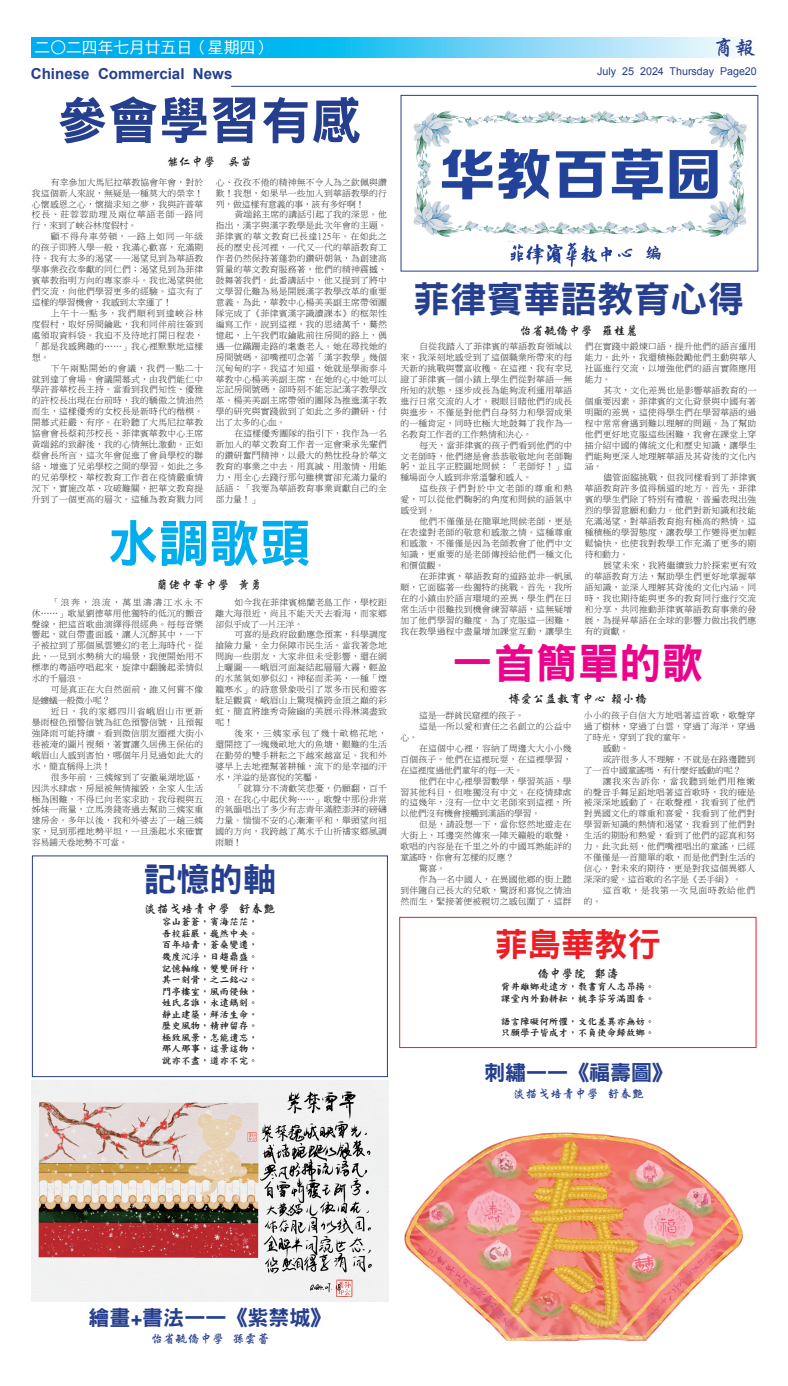
<style>
.page{position:relative;width:788px;height:1386px;background:#fff}
.page>*{position:absolute;margin:0;border:0;box-sizing:border-box;transform-origin:0 0}
.t1{font:50.75px "DF Hei Std W9";color:#253f8e}
.t2{font:50.75px "DF Hei Std W9";color:#00aeef}
.t3{font:42px "DF Hei Std W9";color:#ed028c}
.t4{font:36.75px "DF Hei Std W9";color:#253f8e}
.t5{font:33.25px "DF Hei Std W9";color:#ee1d23}
.t6{font:33.25px "DF Hei Std W9";color:#253f8e}
.t7{font:21.26px "DF Xing Kai Std W5";color:#253f8e}
.t8{font:21px "DF Hei Std W9";color:#253f8e}
.t9{font:15.75px "DF Hei Std W5";color:#fff}
.t10{font:700 15.14px "Arial";color:#253f8e}
.t11{font:12.25px "DF Xing Kai Std W5";color:#231f20}
.t12{font:12.25px "DF Xing Kai Std W5";color:#253f8e}
.t13{font:10.76px "Arial";color:#253f8e}
.t14{font:9.62px/11.5px "DF Kai Shu Std W9";color:#231f20}
.t15{font:8.75px/10.9px "P Ming Li U";letter-spacing:.03em;color:#231f20;text-align:justify}
.t16{font:8.75px "P Ming Li U";color:#231f20}
.t17{font:8.75px "P Ming Li U";letter-spacing:.095em;color:#231f20}
</style>
<div class="page">
<hr style="left:231px;top:86px;width:525px;height:1px;background:#253f8e">
<svg style="left:32px;top:37px;width:681px;height:21px;background:#47c6f3"></svg>
<svg style="left:713px;top:37px;width:29px;height:21px"></svg>
<img style="left:31px;top:1081px;width:357px;height:220px">
<img style="left:404px;top:1132px;width:340px;height:208px">
<div style="left:32px;top:856px;width:355px;height:221px;border:1px solid #253f8e"></div>
<div style="left:399px;top:917px;width:357px;height:131px;border:1px solid #ee1d23"></div>
<img style="left:413px;top:110px;width:334px;height:157px">
<div style="left:401px;top:95px;width:357px;height:176px;border:1px solid #253f8e"></div>
<h3 class="t9" style="left:35px;top:39px;width:238px">二○二四年七月廿五日（星期四）</h3>
<h3 class="t7" style="left:713px;top:36px;width:44px">商報</h3>
<h3 class="t10" style="left:31px;top:63px;width:203px">Chinese Commercial News</h3>
<p class="t13" style="left:597px;top:64px;width:161px">July 25 2024 Thursday Page20</p>
<h1 class="t1" style="left:57px;top:93px;width:306px">參會學習有感</h1>
<h3 class="t11" style="left:167px;top:155px;width:87px">能仁中學 吳苗</h3>
<p class="t15" style="left:32px;top:177px;width:173px;text-indent:19px">有幸參加大馬尼拉華教協會年會，對於我這個新人來說，無疑是一種莫大的榮幸！心懷感恩之心，懷揣求知之夢，我與許普華校長、莊蓉蓉助理及兩位華語老師一路同行，來到了峽谷林度假村。</p>
<p class="t15" style="left:32px;top:231px;width:173px;text-indent:19px">顧不得舟車勞頓，一路上如同一年級的孩子即將入學一般，我滿心歡喜，充滿期待。我有太多的渴望——渴望見到為華語教學事業孜孜奉獻的同仁們；渴望見到為菲律賓華教指明方向的專家泰斗。我也渴望與他們交流，向他們學習更多的經驗。這次有了這樣的學習機會，我感到太幸運了！</p>
<p class="t15" style="left:32px;top:308px;width:173px;text-indent:19px">上午十一點多，我們順利到達峽谷林度假村，取好房間鑰匙，我和同伴前往簽到處領取資料袋。我迫不及待地打開日程表，「都是我感興趣的……」我心裡默默地這樣想。</p>
<p class="t15" style="left:32px;top:362px;width:173px;text-indent:19px">下午兩點開始的會議，我們一點二十就到達了會場。會議開幕式，由我們能仁中學許普華校長主持。當看到我們知性、優雅的許校長出現在台前時，我的驕傲之情油然而生，這樣優秀的女校長是新時代的楷模。開幕式莊嚴、有序。在聆聽了大馬尼拉華教協會會長蔡莉莎校長、菲律賓華教中心主席黃端銘的致辭後，我的心情無比激動。正如蔡會長所言，這次年會促進了會員學校的聯絡、增進了兄弟學校之間的學習。如此之多的兄弟學校、華校教育工作者在疫情嚴重情況下，實施改革、攻破難關，把華文教育提升到了一個更高的層次。這種為教育戮力同</p>
<p class="t15" style="left:216px;top:177px;width:173px">心、孜孜不倦的精神無不令人為之欽佩與讚歎！我想，如果早一些加入到華語教學的行列，做這樣有意義的事，該有多好啊！</p>
<p class="t15" style="left:216px;top:209px;width:173px;text-indent:19px">黃端銘主席的講話引起了我的深思。他指出，漢字與漢字教學是此次年會的主題。菲律賓的華文教育已長達125年。在如此之長的歷史長河裡，一代又一代的華語教育工作者仍然保持著蓬勃的鑽研朝氣，為創建高質量的華文教育服務著，他們的精神震撼、鼓舞著我們。此番講話中，他又提到了將中文學習化難為易是開展漢字教學改革的重要意義。為此，華教中心楊美美副主席帶領團隊完成了《菲律賓漢字識讀課本》的框架性編寫工作。說到這裡，我的思緒萬千，驀然憶起，上午我們取鑰匙前往房間的路上，偶遇一位蹣跚走路的耄耋老人。她在尋找她的房間號碼，卻嘴裡叨念著「漢字教學」幾個沉甸甸的字。我這才知道，她就是學術泰斗華教中心楊美美副主席，在她的心中她可以忘記房間號碼，卻時刻不能忘記漢字教學改革。楊美美副主席帶領的團隊為推進漢字教學的研究與實踐做到了如此之多的鑽研、付出了太多的心血。</p>
<p class="t15" style="left:216px;top:428px;width:173px;text-indent:19px">在這樣優秀團隊的指引下，我作為一名新加入的華文教育工作者一定會秉承先輩們的鑽研奮鬥精神，以最大的熱忱投身於華文教育的事業之中去。用真誠、用激情、用能力、用全心去踐行那句雖樸實卻充滿力量的話語：「我要為華語教育事業貢獻自己的全部力量！」</p>
<h1 class="t2" style="left:108px;top:516px;width:204px">水調歌頭</h1>
<h3 class="t11" style="left:156px;top:578px;width:108px">蘭佬中華中學 黃勇</h3>
<p class="t15" style="left:32px;top:597px;width:173px;text-indent:19px">「浪奔，浪流，萬里濤濤江水永不休……」歌星劉德華用他獨特的低沉的顫音聲線，把這首歌曲演繹得很經典。每每音樂響起，就自帶畫面感，讓人沉醉其中，一下子被拉到了那個風雲變幻的老上海時代。從此，一見到水勢稍大的場景，我便開始用不標準的粵語哼唱起來，旋律中翻騰起柔情似水的千層浪。</p>
<p class="t15" style="left:32px;top:684px;width:173px;text-indent:19px">可是真正在大自然面前，誰又何嘗不像是螻蟻一般微小呢？</p>
<p class="t15" style="left:32px;top:706px;width:173px;text-indent:19px">近日，我的家鄉四川省峨眉山市更新暴雨橙色預警信號為紅色預警信號，且預報強降雨可能持續。看到微信朋友圈裡大街小巷被淹的圖片視頻，著實讓久居佛主保佑的峨眉山人感到害怕，哪個年月見過如此大的水，簡直稱得上洪！</p>
<p class="t15" style="left:32px;top:772px;width:173px;text-indent:19px">很多年前，三姨嫁到了安徽巢湖地區，因洪水肆虐，房屋被無情摧毀，全家人生活極為困難，不得已向老家求助。我母親與五姊妹一商量，立馬湊錢寄過去幫助三姨家重建房舍。多年以後，我和外婆去了一趟三姨家，見到那裡地勢平坦，一旦漲起水來確實容易鋪天卷地勢不可當。</p>
<p class="t15" style="left:215px;top:597px;width:173px;text-indent:19px">如今我在菲律賓棉蘭老島工作，學校距離大海很近，尚且不能天天去看海，而家鄉卻似乎成了一片汪洋。</p>
<p class="t15" style="left:215px;top:629px;width:173px;text-indent:19px">可喜的是政府啟動應急預案，科學調度搶險力量，全力保障市民生活。當我著急地問詢一些朋友，大家非但未受影響，還在網上曬圖——峨眉河面凝結起層層大霧，輕盈的水蒸氣如夢似幻，神秘而柔美，一種「煙籠寒水」的詩意景象吸引了眾多市民和遊客駐足觀賞。峨眉山上驚現橫跨金頂之巔的彩虹，簡直將雄秀奇險幽的美展示得淋漓盡致呢！</p>
<p class="t15" style="left:215px;top:728px;width:173px;text-indent:19px">後來，三姨家承包了幾十畝棉花地，還開挖了一塊幾畝地大的魚塘，艱難的生活在勤勞的雙手耕耘之下越來越富足。我和外婆早上去地裡幫著耕種，流下的是幸福的汗水，洋溢的是喜悅的笑靨。</p>
<p class="t15" style="left:215px;top:782px;width:173px;text-indent:19px">「就算分不清歡笑悲憂，仍願翻，百千浪，在我心中起伏夠……」歌聲中那份非常的氣韻唱出了多少有志青年滿腔澎湃的磅礡力量。惴惴不安的心漸漸平和，舉頭望向祖國的方向，我跨越了萬水千山祈禱家鄉風調雨順！</p>
<h3 class="t6" style="left:143px;top:861px;width:134px">記憶的軸</h3>
<h3 class="t11" style="left:144px;top:902px;width:132px">淡描戈培青中學 舒春艷</h3>
<p class="t14" style="left:162px;top:916px;width:98px;text-align:justify">容山蒼蒼，賓海茫茫，吾校莊嚴，巍然中央。百年培青，蒼桑變遷，幾度沉浮，日趨鼎盛。記憶軸線，雙雙併行，其一刻骨，之二銘心。門亭樓室，風雨侵蝕，姓氏名誰，永遠鐫刻。靜止建築，鮮活生命，歷史風物，精神留存。極致風景，怎能遺忘，那人那事，這景這物，說亦不盡，道亦不完。</p>
<h3 class="t4" style="left:413px;top:279px;width:332px">菲律賓華語教育心得</h3>
<h3 class="t11" style="left:519px;top:324px;width:120px">怡省毓僑中學 羅桂麗</h3>
<p class="t15" style="left:400px;top:341px;width:173px;text-indent:19px">自從我踏入了菲律賓的華語教育領域以來，我深刻地感受到了這個職業所帶來的每天新的挑戰與豐富收穫。在這裡，我有幸見證了菲律賓一個小鎮上學生們從對華語一無所知的狀態，逐步成長為能夠流利運用華語進行日常交流的人才。親眼目睹他們的成長與進步，不僅是對他們自身努力和學習成果的一種肯定，同時也極大地鼓舞了我作為一名教育工作者的工作熱情和決心。</p>
<p class="t15" style="left:400px;top:439px;width:173px;text-indent:19px">每天，當菲律賓的孩子們看到他們的中文老師時，他們總是會恭恭敬敬地向老師鞠躬，並且字正腔圓地問候：「老師好！」這種場面令人感到非常溫馨和感人。</p>
<p class="t15" style="left:400px;top:483px;width:173px;text-indent:19px">這些孩子們對於中文老師的尊重和熱愛，可以從他們鞠躬的角度和問候的語氣中感受到。</p>
<p class="t15" style="left:400px;top:516px;width:173px;text-indent:19px">他們不僅僅是在簡單地問候老師，更是在表達對老師的敬意和感激之情。這種尊重和感激，不僅僅是因為老師教會了他們中文知識，更重要的是老師傳授給他們一種文化和價值觀。</p>
<p class="t15" style="left:400px;top:571px;width:173px;text-indent:19px">在菲律賓，華語教育的道路並非一帆風順，它面臨著一些獨特的挑戰。首先，我所在的小鎮由於語言環境的差異，學生們在日常生活中很難找到機會練習華語，這無疑增加了他們學習的難度。為了克服這一困難，我在教學過程中盡量增加課堂互動，讓學生</p>
<p class="t15" style="left:584px;top:341px;width:173px">們在實踐中鍛煉口語，提升他們的語言運用能力。此外，我還積極鼓勵他們主動與華人社區進行交流，以增強他們的語言實際應用能力。</p>
<p class="t15" style="left:584px;top:385px;width:173px;text-indent:19px">其次，文化差異也是影響華語教育的一個重要因素。菲律賓的文化背景與中國有著明顯的差異，這使得學生們在學習華語的過程中常常會遇到難以理解的問題。為了幫助他們更好地克服這些困難，我會在課堂上穿插介紹中國的傳統文化和歷史知識，讓學生們能夠更深入地理解華語及其背後的文化內涵。</p>
<p class="t15" style="left:584px;top:472px;width:173px;text-indent:19px">儘管面臨挑戰，但我同樣看到了菲律賓華語教育許多值得稱道的地方。首先，菲律賓的學生們除了特別有禮貌，普遍表現出強烈的學習意願和動力。他們對新知識和技能充滿渴望，對華語教育抱有極高的熱情。這種積極的學習態度，讓教學工作變得更加輕鬆愉快，也使我對教學工作充滿了更多的期待和動力。</p>
<p class="t15" style="left:584px;top:560px;width:173px;text-indent:19px">展望未來，我將繼續致力於探索更有效的華語教育方法，幫助學生們更好地掌握華語知識，並深入理解其背後的文化內涵。同時，我也期待能與更多的教育同行進行交流和分享，共同推動菲律賓華語教育事業的發展，為提昇華語在全球的影響力做出我們應有的貢獻。</p>
<h2 class="t3" style="left:451px;top:641px;width:253px">一首簡單的歌</h2>
<h3 class="t11" style="left:508px;top:692px;width:140px">博愛公益教育中心 賴小橋</h3>
<p class="t15" style="left:419px;top:710px;width:154px">這是一群貧民窟裡的孩子。<br>這是一所以愛和責任之名創立的公益中</p>
<p class="t15" style="left:584px;top:710px;width:173px">小小的孩子自信大方地唱著這首歌，歌聲穿</p>
<p class="t15" style="left:584px;top:721px;width:173px">過了樹林，穿過了白雲，穿過了海洋，穿過</p>
<p class="t16" style="left:584px;top:733px;width:106px">了時光，穿到了我的童年。</p>
<p class="t15" style="left:603px;top:743px;width:28px">感動。</p>
<p class="t15" style="left:603px;top:754px;width:154px">或許很多人不理解，不就是在路邊聽到</p>
<p class="t16" style="left:584px;top:766px;width:159px">了一首中國童謠嗎，有什麼好感動的呢？</p>
<p class="t17" style="left:603px;top:777px;width:154px">讓我來告訴你，當我聽到她們用稚嫩</p>
<p class="t15" style="left:584px;top:786px;width:173px">的聲音手舞足蹈地唱著這首歌時，我的確是</p>
<p class="t15" style="left:584px;top:797px;width:173px">被深深地感動了。在歌聲裡，我看到了他們</p>
<p class="t15" style="left:584px;top:808px;width:173px">對異國文化的尊重和喜愛，我看到了他們對</p>
<p class="t15" style="left:584px;top:819px;width:173px">學習新知識的熱情和渴望，我看到了他們對</p>
<p class="t15" style="left:584px;top:830px;width:173px">生活的期盼和熱愛，看到了他們的認真和努</p>
<p class="t15" style="left:584px;top:841px;width:173px">力。此次此刻，他們嘴裡唱出的童謠，已經</p>
<p class="t15" style="left:584px;top:852px;width:173px">不僅僅是一首簡單的歌，而是他們對生活的</p>
<p class="t15" style="left:584px;top:863px;width:173px">信心，對未來的期待，更是對我這個異鄉人</p>
<p class="t16" style="left:584px;top:875px;width:159px">深深的愛。這首歌的名字是《丟手絹》。</p>
<p class="t17" style="left:603px;top:886px;width:154px">這首歌，是我第一次見面時教給他們</p>
<p class="t15" style="left:584px;top:896px;width:19px">的。</p>
<h3 class="t5" style="left:494px;top:926px;width:168px">菲島華教行</h3>
<h3 class="t11" style="left:537px;top:967px;width:83px">僑中學院 鄭濤</h3>
<p class="t14" style="left:500px;top:981px;width:155px">背井離鄉赴遠方，教書育人志昂揚。課堂內外勤耕耘，桃李芬芳滿園香。</p>
<p class="t14" style="left:500px;top:1015px;width:155px">語言障礙何所懼，文化差異亦無妨。只願學子皆成才，不負使命歸故鄉。</p>
<p class="t15" style="left:400px;top:732px;width:19px">心。</p>
<p class="t15" style="left:400px;top:743px;width:173px;text-indent:19px">在這個中心裡，容納了周邊大大小小幾百個孩子。他們在這裡玩耍，在這裡學習，在這裡度過他們童年的每一天。</p>
<p class="t15" style="left:400px;top:775px;width:173px;text-indent:19px">他們在中心裡學習數學，學習英語，學習其他科目，但唯獨沒有中文。在疫情肆虐的這幾年，沒有一位中文老師來到這裡，所以他們沒有機會接觸到漢語的學習。</p>
<p class="t15" style="left:419px;top:819px;width:154px">但是，請設想一下，當你悠然地遊走在</p>
<p class="t15" style="left:400px;top:830px;width:173px">大街上，耳邊突然傳來一陣天籟般的歌聲，</p>
<p class="t15" style="left:400px;top:841px;width:173px">歌唱的內容是在千里之外的中國耳熟能詳的</p>
<p class="t16" style="left:400px;top:853px;width:115px">童謠時，你會有怎樣的反應？</p>
<p class="t15" style="left:419px;top:863px;width:28px">驚喜。</p>
<p class="t15" style="left:419px;top:874px;width:154px">作為一名中國人，在異國他鄉的街上聽</p>
<p class="t15" style="left:400px;top:885px;width:173px">到伴隨自己長大的兒歌，驚訝和喜悅之情油</p>
<p class="t15" style="left:400px;top:896px;width:173px">然而生，緊接著便被親切之感包圍了，這群</p>
<h3 class="t8" style="left:484px;top:1061px;width:190px">刺繡——《福壽圖》</h3>
<h3 class="t12" style="left:513px;top:1087px;width:132px">淡描戈培青中學 舒春艷</h3>
<h3 class="t8" style="left:89px;top:1307px;width:244px">繪畫+書法——《紫禁城》</h3>
<h3 class="t12" style="left:151px;top:1332px;width:120px">怡省毓僑中學 孫雲蕾</h3>
</div>
